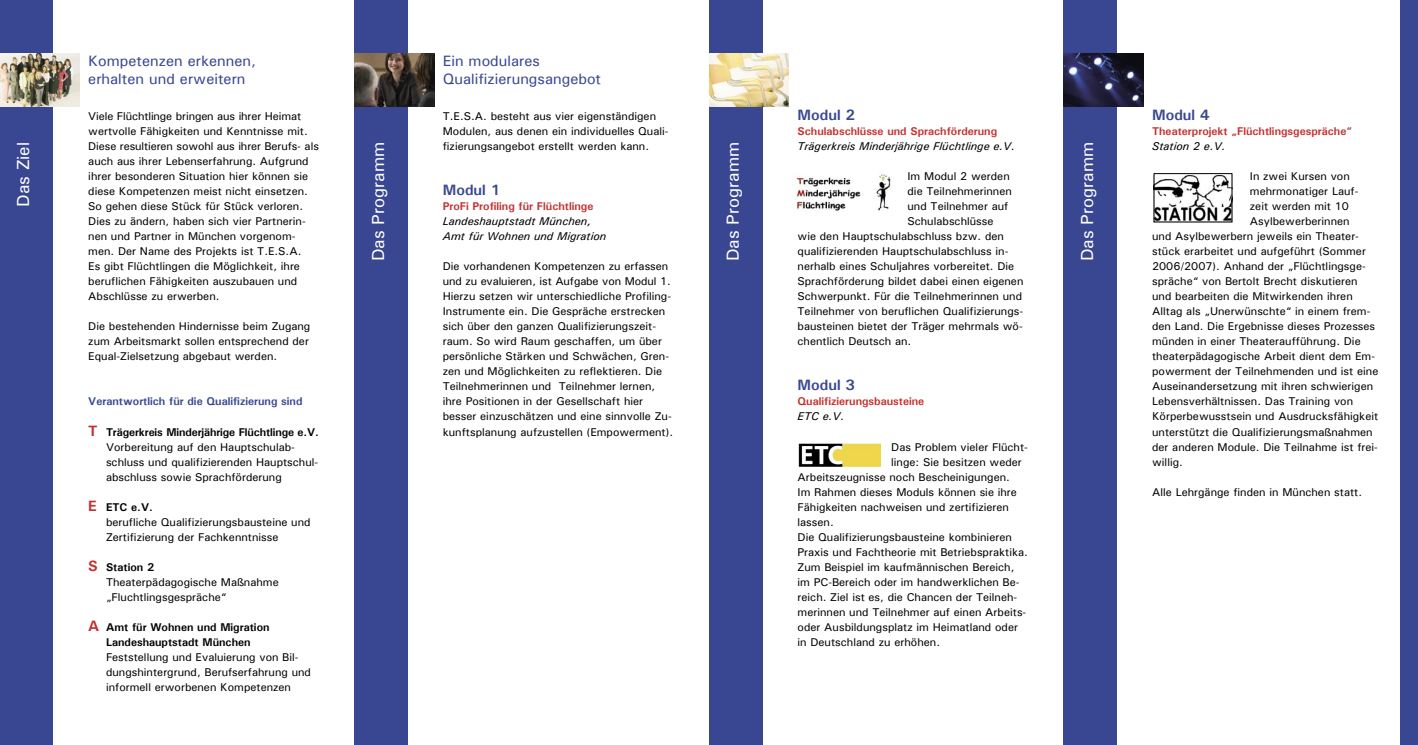
<style>
.page{position:relative;width:1418px;height:745px;background:#fff}
.page>*{position:absolute;margin:0;border:0;box-sizing:border-box;transform-origin:0 0}
.Balkenschrift{font:17.5px "Univers";color:#fff}
.Head{font:15px/18px "Univers";color:#394792}
.Modul{font:700 15px "Univers";color:#394792}
.Fließtext{font:11.25px/15px "Univers";color:#000}
.E5{font:11.25px/15px "Univers";color:#000}
.Zwischenüberschrift{font:700 11.25px "Univers";color:#c33130}
.Fließtext_kursiv{font:italic 11.25px/15px "Univers";color:#000}
.E5-2{font:700 11.25px/15px "Univers";color:#000;text-align:center}
.Zwischenüberschrift-2{font:700 11.25px "Univers";color:#394792}
.s1{font-weight:700;font-size:15px;color:#c33130}
.s2{font-weight:700}
.s3{font-size:15px;color:#c33130}
</style>
<div class="page">
<div style="left:1063px;top:0;width:53px;height:744px;background:#394792"></div>
<div style="left:709px;top:0;width:53px;height:744px;background:#394792"></div>
<div style="left:354px;top:0;width:53px;height:744px;background:#394792"></div>
<div style="left:1400px;top:0;width:17px;height:744px;background:#394792"></div>
<img style="left:1155px;top:175px;width:75px;height:45px">
<img style="left:796px;top:173px;width:95px;height:38px">
<img style="left:354px;top:53px;width:80px;height:53px">
<img style="left:709px;top:53px;width:79px;height:53px">
<img style="left:1063px;top:53px;width:80px;height:53px">
<img style="left:798px;top:443px;width:82px;height:23px">
<div style="left:0;top:0;width:53px;height:744px;background:#394792"></div>
<div style="left:1153px;top:173px;width:79px;height:49px;border:1px solid #000"></div>
<img style="left:0;top:53px;width:80px;height:53px">
<p class="Balkenschrift" style="left:12px;top:207px;width:67px;rotate:-90deg">Das Ziel</p>
<p class="Head" style="left:88px;top:52px;width:169px">Kompetenzen erkennen, erhalten und erweitern</p>
<p class="Fließtext" style="left:88px;top:108px;width:232px">Viele Flüchtlinge bringen aus ihrer Heimat wertvolle Fähigkeiten und Kenntnisse mit.<br>Diese resultieren sowohl aus ihrer Berufs- als auch aus ihrer Lebenserfahrung. Aufgrund ihrer besonderen Situation hier können sie diese Kompetenzen meist nicht einsetzen.<br>So gehen diese Stück für Stück verloren.<br>Dies zu ändern, haben sich vier Partnerin&shy;nen und Partner in München vorgenom&shy;men. Der Name des Projekts ist T.E.S.A.<br>Es gibt Flüchtlingen die Möglichkeit, ihre beruflichen Fähigkeiten auszubauen und Abschlüsse zu erwerben.</p>
<p class="Fließtext" style="left:88px;top:318px;width:224px">Die bestehenden Hindernisse beim Zugang zum Arbeitsmarkt sollen entsprechend der<br>Equal-Zielsetzung abgebaut werden.</p>
<p class="Zwischenüberschrift-2" style="left:88px;top:394px;width:216px">Verantwortlich für die Qualifizierung sind</p>
<p class="E5" style="left:106px;top:423px;width:214px;text-indent:-18px"><span class="s1">T</span> <span class="s2">Trägerkreis Minderjährige Flüchtlinge e.V.<br></span>Vorbereitung auf den Hauptschulab&shy;schluss und qualifizierenden Hauptschul&shy;abschluss sowie Sprachförderung</p>
<p class="E5-2" style="left:88px;top:499px;width:66px"><span class="s3">E</span> ETC e.V.</p>
<p class="E5" style="left:106px;top:513px;width:206px">berufliche Qualifizierungsbausteine und<br>Zertifizierung der Fachkenntnisse</p>
<p class="E5-2" style="left:88px;top:559px;width:67px"><span class="s3">S</span> Station 2</p>
<p class="E5" style="left:106px;top:573px;width:174px">Theaterpädagogische Maßnahme</p>
<p class="E5" style="left:106px;top:588px;width:122px">„Fluchtlingsgespräche“</p>
<p class="E5-2" style="left:88px;top:619px;width:183px"><span class="s3">A</span> Amt für Wohnen und Migration<br>Landeshauptstadt München</p>
<p class="E5" style="left:106px;top:648px;width:206px">Feststellung und Evaluierung von Bil&shy;dungshintergrund, Berufserfahrung und informell erworbenen Kompetenzen</p>
<p class="Head" style="left:443px;top:52px;width:99px">Ein modulares</p>
<p class="Head" style="left:443px;top:70px;width:160px">Qualifizierungsangebot</p>
<p class="Modul" style="left:797px;top:106px;width:59px">Modul 2</p>
<p class="Zwischenüberschrift" style="left:797px;top:124px;width:201px">Schulabschlüsse und Sprachförderung</p>
<p class="Fließtext_kursiv" style="left:797px;top:138px;width:219px">Trägerkreis Minderjährige Flüchtlinge e.V.</p>
<p class="Fließtext" style="left:907px;top:168px;width:104px">Im Modul 2 werden</p>
<p class="Fließtext" style="left:907px;top:183px;width:106px">die Teilnehmerinnen</p>
<p class="Fließtext" style="left:907px;top:198px;width:102px">und Teilnehmer auf</p>
<p class="Fließtext" style="left:907px;top:213px;width:88px">Schulabschlüsse</p>
<p class="Fließtext" style="left:797px;top:228px;width:208px">wie den Hauptschulabschluss bzw. den</p>
<p class="Fließtext" style="left:797px;top:243px;width:212px">qualifizierenden Hauptschulabschluss in-</p>
<p class="Fließtext" style="left:797px;top:258px;width:218px">nerhalb eines Schuljahres vorbereitet. Die</p>
<p class="Fließtext" style="left:797px;top:273px;width:227px">Sprachförderung bildet dabei einen eigenen</p>
<p class="Fließtext" style="left:797px;top:288px;width:226px">Schwerpunkt. Für die Teilnehmerinnen und</p>
<p class="Fließtext" style="left:797px;top:303px;width:227px">Teilnehmer von beruflichen Qualifizierungs-</p>
<p class="Fließtext" style="left:797px;top:318px;width:227px">bausteinen bietet der Träger mehrmals wö-</p>
<p class="Fließtext" style="left:797px;top:333px;width:115px">chentlich Deutsch an.</p>
<p class="Modul" style="left:797px;top:376px;width:59px">Modul 3</p>
<p class="Zwischenüberschrift" style="left:797px;top:394px;width:128px">Qualifizierungsbausteine</p>
<p class="Fließtext_kursiv" style="left:797px;top:408px;width:48px">ETC e.V.</p>
<p class="Fließtext" style="left:891px;top:438px;width:138px">Das Problem vieler Flücht-</p>
<p class="Fließtext" style="left:891px;top:453px;width:132px">linge: Sie besitzen weder</p>
<p class="Fließtext" style="left:797px;top:468px;width:214px">Arbeitszeugnisse noch Bescheinigungen.</p>
<p class="Fließtext" style="left:797px;top:483px;width:221px">Im Rahmen dieses Moduls können sie ihre</p>
<p class="Fließtext" style="left:797px;top:498px;width:213px">Fähigkeiten nachweisen und zertifizieren</p>
<p class="Fließtext" style="left:797px;top:513px;width:38px">lassen.</p>
<p class="Fließtext" style="left:797px;top:528px;width:232px">Die Qualifizierungsbausteine kombinieren Praxis und Fachtheorie mit Betriebspraktika.<br>Zum Beispiel im kaufmännischen Bereich, im PC-Bereich oder im handwerklichen Be&shy;reich. Ziel ist es, die Chancen der Teilneh&shy;merinnen und Teilnehmer auf einen Arbeits&shy;oder Ausbildungsplatz im Heimatland oder in Deutschland zu erhöhen.</p>
<p class="Fließtext" style="left:443px;top:108px;width:227px">T.E.S.A. besteht aus vier eigenständigen<br>Modulen, aus denen ein individuelles Quali&shy;fizierungsangebot erstellt werden kann.</p>
<p class="Modul" style="left:443px;top:181px;width:59px">Modul 1</p>
<p class="Zwischenüberschrift" style="left:443px;top:199px;width:152px">ProFi Profiling für Flüchtlinge</p>
<p class="Fließtext_kursiv" style="left:443px;top:213px;width:165px">Landeshauptstadt München,<br>Amt für Wohnen und Migration</p>
<p class="Fließtext" style="left:443px;top:258px;width:232px">Die vorhandenen Kompetenzen zu erfassen und zu evaluieren, ist Aufgabe von Modul 1.<br>Hierzu setzen wir unterschiedliche Profiling-Instrumente ein. Die Gespräche erstrecken sich über den ganzen Qualifizierungszeit&shy;raum. So wird Raum geschaffen, um über persönliche Stärken und Schwächen, Gren&shy;zen und Möglichkeiten zu reflektieren. Die Teilnehmerinnen und Teilnehmer lernen, ihre Positionen in der Gesellschaft hier besser einzuschätzen und eine sinnvolle Zu&shy;kunftsplanung aufzustellen (Empowerment).</p>
<p class="Balkenschrift" style="left:367px;top:261px;width:121px;rotate:-90deg">Das Programm</p>
<p class="Balkenschrift" style="left:722px;top:261px;width:121px;rotate:-90deg">Das Programm</p>
<p class="Balkenschrift" style="left:1076px;top:261px;width:121px;rotate:-90deg">Das Programm</p>
<p class="Modul" style="left:1152px;top:106px;width:59px">Modul 4</p>
<p class="Zwischenüberschrift" style="left:1152px;top:124px;width:201px">Theaterprojekt „Flüchtlingsgespräche“</p>
<p class="Fließtext_kursiv" style="left:1152px;top:138px;width:75px">Station 2 e.V.</p>
<p class="Fließtext" style="left:1249px;top:168px;width:101px">In zwei Kursen von</p>
<p class="Fließtext" style="left:1249px;top:183px;width:110px">mehrmonatiger Lauf-</p>
<p class="Fließtext" style="left:1249px;top:198px;width:101px">zeit werden mit 10</p>
<p class="Fließtext" style="left:1249px;top:213px;width:101px">Asylbewerberinnen</p>
<p class="Fließtext" style="left:1152px;top:228px;width:208px">und Asylbewerbern jeweils ein Theater-</p>
<p class="Fließtext" style="left:1152px;top:243px;width:215px">stück erarbeitet und aufgeführt (Sommer</p>
<p class="Fließtext" style="left:1152px;top:258px;width:215px">2006/2007). Anhand der „Flüchtlingsge-</p>
<p class="Fließtext" style="left:1152px;top:273px;width:207px">spräche“ von Bertolt Brecht diskutieren</p>
<p class="Fließtext" style="left:1152px;top:288px;width:202px">und bearbeiten die Mitwirkenden ihren</p>
<p class="Fließtext" style="left:1152px;top:303px;width:220px">Alltag als „Unerwünschte“ in einem frem-</p>
<p class="Fließtext" style="left:1152px;top:318px;width:225px">den Land. Die Ergebnisse dieses Prozesses</p>
<p class="Fließtext" style="left:1152px;top:333px;width:210px">münden in einer Theateraufführung. Die</p>
<p class="Fließtext" style="left:1152px;top:348px;width:224px">theaterpädagogische Arbeit dient dem Em-</p>
<p class="Fließtext" style="left:1152px;top:363px;width:228px">powerment der Teilnehmenden und ist eine</p>
<p class="Fließtext" style="left:1152px;top:378px;width:223px">Auseinandersetzung mit ihren schwierigen</p>
<p class="Fließtext" style="left:1152px;top:393px;width:203px">Lebensverhältnissen. Das Training von</p>
<p class="Fließtext" style="left:1152px;top:408px;width:228px">Körperbewusstsein und Ausdrucksfähigkeit</p>
<p class="Fließtext" style="left:1152px;top:423px;width:222px">unterstützt die Qualifizierungsmaßnahmen</p>
<p class="Fließtext" style="left:1152px;top:438px;width:227px">der anderen Module. Die Teilnahme ist frei-</p>
<p class="Fließtext" style="left:1152px;top:453px;width:32px">willig.</p>
<p class="Fließtext" style="left:1152px;top:483px;width:211px">Alle Lehrgänge finden in München statt.</p>
</div>
